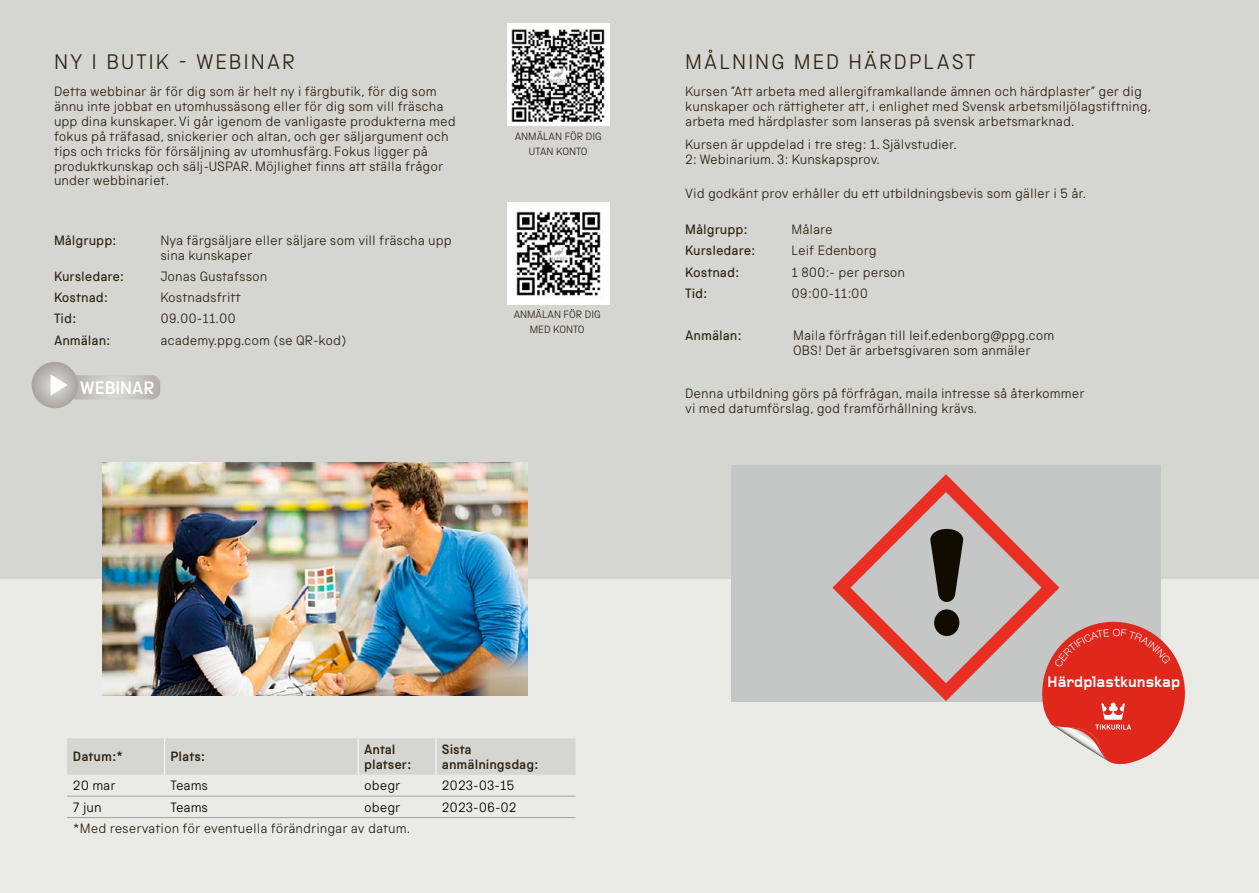
<style>
.page{position:relative;width:1259px;height:893px;background:#fff}
.page>*{position:absolute;margin:0;border:0;box-sizing:border-box;transform-origin:0 0}
.t1{font:300 21px "Copy";letter-spacing:.095em;color:#2c2310}
.t2{font:500 18px "Copy";color:#fff}
.t3{font:700 15.9px "Foundry Gridnik";color:#fff}
.t4{font:300 13.5px/14.9px "Copy";color:#2c2310}
.t5{font:13.5px "Copy";color:#2c2310}
.t6{font:300 13.5px "Copy";color:#000}
.t7{font:500 13.5px/14.9px "Copy";color:#2c2310}
.t8{font:300 10.5px/14.9px "Copy";color:#2c2310;text-align:center}
</style>
<div class="page">
<div style="left:0;top:579px;width:591px;height:314px;background:#eaebe7"></div>
<div style="left:0;top:0;width:1259px;height:579px;background:#d5d5d1"></div>
<div style="left:591px;top:566px;width:668px;height:327px;background:#eaebe7"></div>
<div style="left:583px;top:0;width:676px;height:579px;background:#d5d5d1"></div>
<svg style="left:68px;top:375px;width:92px;height:24px"></svg>
<svg style="left:32px;top:362px;width:46px;height:46px"></svg>
<svg style="left:51px;top:374px;width:17px;height:22px"></svg>
<img style="left:102px;top:462px;width:425px;height:234px">
<div style="left:67px;top:738px;width:508px;height:37px;background:#d5d5d1"></div>
<hr style="left:164px;top:738px;width:1px;height:37px;background:#fff">
<hr style="left:358px;top:738px;width:1px;height:37px;background:#fff">
<hr style="left:435px;top:738px;width:1px;height:37px;background:#fff">
<hr style="left:67px;top:796px;width:98px;height:1px;background:#a7a29c">
<hr style="left:165px;top:796px;width:193px;height:1px;background:#a7a29c">
<hr style="left:358px;top:796px;width:78px;height:1px;background:#a7a29c">
<hr style="left:436px;top:796px;width:139px;height:1px;background:#a7a29c">
<hr style="left:67px;top:817px;width:98px;height:1px;background:#a7a29c">
<hr style="left:165px;top:817px;width:193px;height:1px;background:#a7a29c">
<hr style="left:358px;top:817px;width:78px;height:1px;background:#a7a29c">
<hr style="left:436px;top:817px;width:139px;height:1px;background:#a7a29c">
<img style="left:507px;top:24px;width:102px;height:102px">
<img style="left:507px;top:202px;width:102px;height:102px">
<div style="left:731px;top:465px;width:429px;height:236px;background:#c5c7c7"></div>
<svg style="left:832px;top:474px;width:227px;height:227px"></svg>
<svg style="left:1038px;top:612px;width:147px;height:152px"></svg>
<h1 class="t1" style="left:54px;top:49px;width:242px">NY I BUTIK - WEBINAR</h1>
<p class="t4" style="left:54px;top:84px;width:403px">Detta webbinar är för dig som är helt ny i färgbutik, för dig som ännu inte jobbat en utomhussäsong eller för dig som vill fräscha upp dina kunskaper. Vi går igenom de vanligaste produkterna med fokus på träfasad, snickerier och altan, och ger säljargument och tips och tricks för försäljning av utomhusfärg. Fokus ligger på produktkunskap och sälj-USPAR. Möjlighet finns att ställa frågor under webbinariet.</p>
<p class="t5" style="left:54px;top:232px;width:64px">Målgrupp:</p>
<p class="t4" style="left:160px;top:233px;width:293px">Nya färgsäljare eller säljare som vill fräscha upp sina kunskaper</p>
<p class="t5" style="left:54px;top:268px;width:71px">Kursledare:</p>
<p class="t4" style="left:160px;top:269px;width:109px">Jonas Gustafsson</p>
<p class="t5" style="left:54px;top:290px;width:55px">Kostnad:</p>
<p class="t4" style="left:160px;top:290px;width:82px">Kostnadsfritt</p>
<p class="t5" style="left:54px;top:311px;width:23px">Tid:</p>
<p class="t4" style="left:160px;top:311px;width:77px">09.00-11.00</p>
<p class="t5" style="left:54px;top:332px;width:58px">Anmälan:</p>
<p class="t4" style="left:160px;top:333px;width:187px">academy.ppg.com (se QR-kod)</p>
<h2 class="t2" style="left:80px;top:377px;width:76px">WEBINAR</h2>
<p class="t8" style="left:515px;top:129px;width:89px">ANMÄLAN FÖR DIG<br>UTAN KONTO</p>
<p class="t8" style="left:513px;top:307px;width:89px">ANMÄLAN FÖR DIG<br>MED KONTO</p>
<h1 class="t1" style="left:685px;top:49px;width:292px">MÅLNING MED HÄRDPLAST</h1>
<p class="t4" style="left:685px;top:84px;width:468px">Kursen ”Att arbeta med allergiframkallande ämnen och härdplaster” ger dig kunskaper och rättigheter att, i enlighet med Svensk arbetsmiljölagstiftning, arbeta med härdplaster som lanseras på svensk arbetsmarknad.</p>
<p class="t4" style="left:685px;top:137px;width:273px">Kursen är uppdelad i tre steg: 1. Självstudier.<br>2: Webinarium. 3: Kunskapsprov.</p>
<p class="t4" style="left:685px;top:186px;width:402px">Vid godkänt prov erhåller du ett utbildningsbevis som gäller i 5 år.</p>
<p class="t5" style="left:685px;top:222px;width:64px">Målgrupp:</p>
<p class="t4" style="left:791px;top:222px;width:43px">Målare</p>
<p class="t5" style="left:685px;top:243px;width:71px">Kursledare:</p>
<p class="t4" style="left:791px;top:243px;width:87px">Leif Edenborg</p>
<p class="t5" style="left:685px;top:264px;width:55px">Kostnad:</p>
<p class="t4" style="left:791px;top:265px;width:115px">1 800:- per person</p>
<p class="t5" style="left:685px;top:285px;width:23px">Tid:</p>
<p class="t4" style="left:791px;top:286px;width:78px">09:00-11:00</p>
<p class="t5" style="left:685px;top:328px;width:58px">Anmälan:</p>
<p class="t4" style="left:793px;top:328px;width:263px">Maila förfrågan till leif.edenborg@ppg.com<br>OBS! Det är arbetsgivaren som anmäler</p>
<p class="t4" style="left:685px;top:386px;width:401px">Denna utbildning görs på förfrågan, maila intresse så återkommer vi med datumförslag, god framförhållning krävs.</p>
<p class="t7" style="left:73px;top:749px;width:51px">Datum:*</p>
<p class="t7" style="left:171px;top:749px;width:36px">Plats:</p>
<p class="t7" style="left:364px;top:742px;width:49px">Antal platser:</p>
<p class="t7" style="left:442px;top:742px;width:98px">Sista anmälningsdag:</p>
<p class="t6" style="left:73px;top:778px;width:44px">20 mar</p>
<p class="t6" style="left:171px;top:778px;width:39px">Teams</p>
<p class="t6" style="left:364px;top:778px;width:38px">obegr</p>
<p class="t6" style="left:442px;top:778px;width:74px">2023-03-15</p>
<p class="t6" style="left:73px;top:799px;width:30px">7 jun</p>
<p class="t6" style="left:171px;top:799px;width:39px">Teams</p>
<p class="t6" style="left:364px;top:799px;width:38px">obegr</p>
<p class="t6" style="left:442px;top:799px;width:76px">2023-06-02</p>
<p class="t4" style="left:73px;top:821px;width:339px">*Med reservation för eventuella förändringar av datum.</p>
<p class="t3" style="left:1047px;top:672px;width:135px">Härdplastkunskap</p>
</div>
